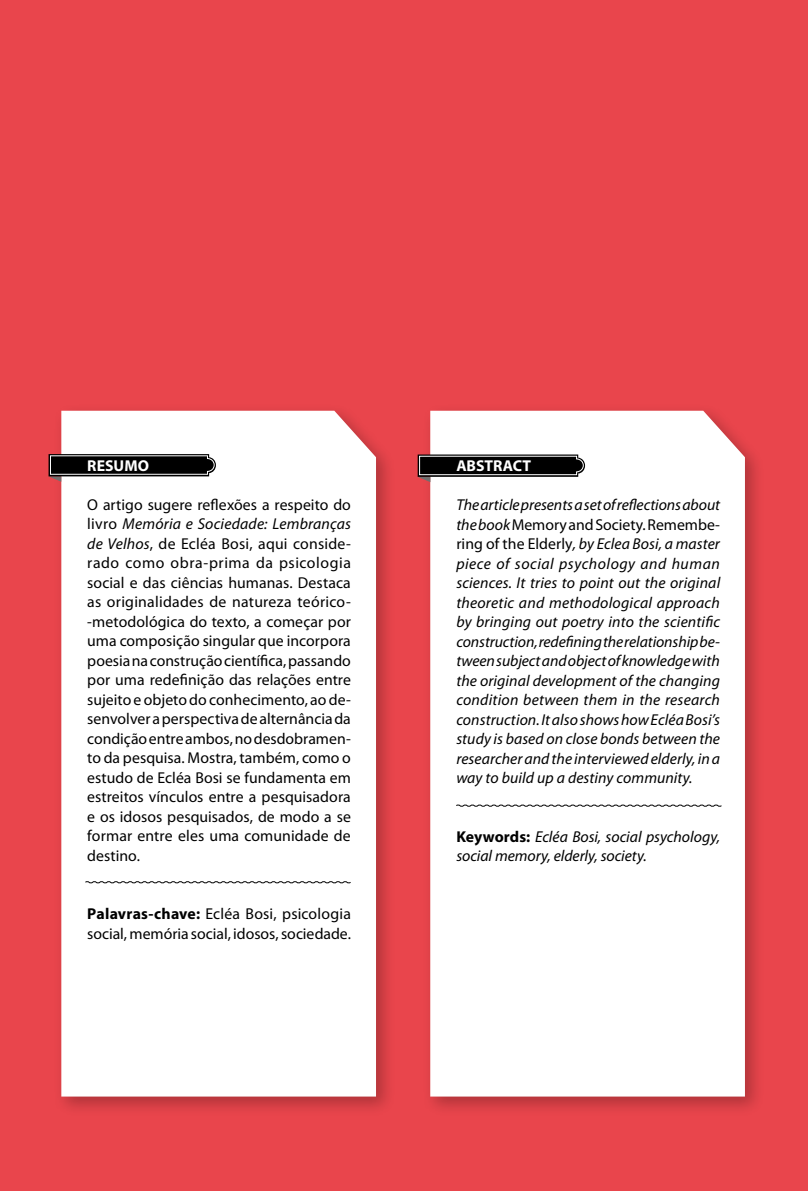
<style>
.page{position:relative;width:808px;height:1191px;background:#e9454c}
.page>*{position:absolute;margin:0;border:0;box-sizing:border-box;transform-origin:0 0}
.t1{font:15.75px/19.5px "Myriad Pro";letter-spacing:.005em;color:#000;text-align:justify}
.t2{font:italic 15.75px/19.5px "Myriad Pro";color:#000;text-align:justify}
.t3{font:700 15.75px "Myriad Pro";color:#fff}
.s1{font-style:italic}
.s2{font-weight:700}
.s3{font-style:normal}
.s4{font-weight:700;font-style:normal}
</style>
<div class="page">
<div style="left:53px;top:402px;width:343px;height:714px;background:#000;opacity:.25"></div>
<div style="left:61px;top:411px;width:315px;height:685px;background:#fff"></div>
<div style="left:422px;top:402px;width:343px;height:714px;background:#000;opacity:.25"></div>
<div style="left:430px;top:411px;width:315px;height:685px;background:#fff"></div>
<svg style="left:49px;top:454px;width:167px;height:28px;background:#494848"></svg>
<svg style="left:418px;top:454px;width:167px;height:28px;background:#494848"></svg>
<svg style="left:85px;top:880px;width:266px;height:4px"></svg>
<svg style="left:456px;top:804px;width:266px;height:3px"></svg>
<p class="t3" style="left:87px;top:455px;width:63px">RESUMO</p>
<p class="t1" style="left:87px;top:494px;width:265px">O artigo sugere reflexões a respeito do livro <span class="s1">Memória e Sociedade: Lembranças de Velhos</span>, de Ecléa Bosi, aqui conside&shy;rado como obra-prima da psicologia social e das ciências humanas. Destaca as originalidades de natureza teórico--metodológica do texto, a começar por uma composição singular que incorpora poesia na construção científica, passando por uma redefinição das relações entre sujeito e objeto do conhecimento, ao de&shy;senvolver a perspectiva de alternância da condição entre ambos, no desdobramen&shy;to da pesquisa. Mostra, também, como o estudo de Ecléa Bosi se fundamenta em estreitos vínculos entre a pesquisadora e os idosos pesquisados, de modo a se formar entre eles uma comunidade de destino.</p>
<p class="t1" style="left:87px;top:904px;width:265px"><span class="s2">Palavras-chave:</span> Ecléa Bosi, psicologia social, memória social, idosos, sociedade.</p>
<p class="t3" style="left:456px;top:455px;width:76px">ABSTRACT</p>
<p class="t2" style="left:456px;top:495px;width:265px">The article presents a set of reflections about the book <span class="s3">Memory and Society. Remembe&shy;ring of the Elderly</span>, by Eclea Bosi, a master piece of social psychology and human sciences. It tries to point out the original theoretic and methodological approach by bringing out poetry into the scientific construction, redefining the relationship be&shy;tween subject and object of knowledge with the original development of the changing condition between them in the research construction. It also shows how Ecléa Bosi’s study is based on close bonds between the researcher and the interviewed elderly, in a way to build up a destiny community.</p>
<p class="t2" style="left:456px;top:826px;width:265px"><span class="s4">Keywords:</span> Ecléa Bosi, social psychology, social memory, elderly, society.</p>
</div>
